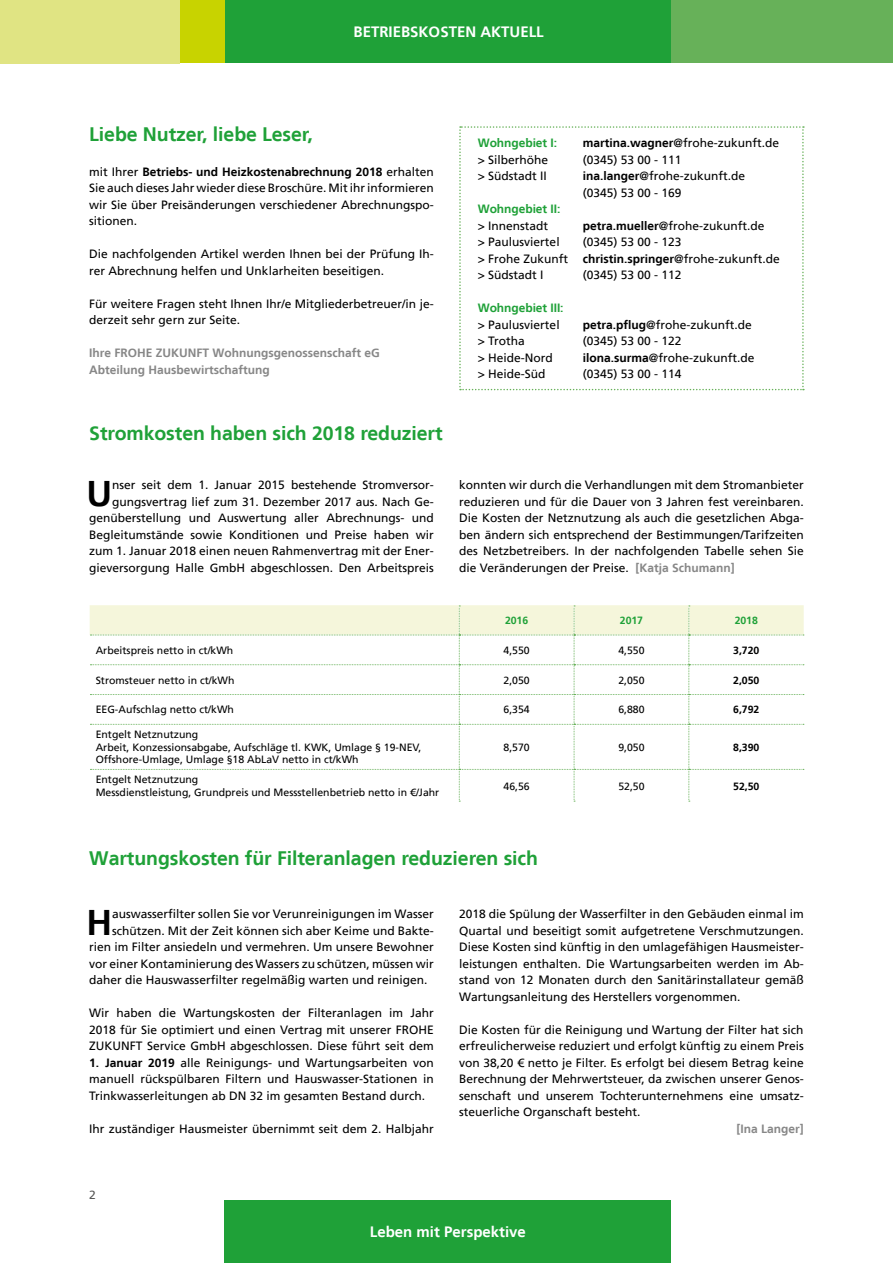
<style>
.page{position:relative;width:893px;height:1263px;background:#fff}
.page>*{position:absolute;margin:0;border:0;box-sizing:border-box;transform-origin:0 0}
.t1{font:700 35.7px "Frutiger LT";color:#000}
.t2{font:700 19.5px "Frutiger LT";letter-spacing:-.005em;color:#1fa138}
.t3{font:700 15px "Frutiger LT";color:#fff}
.t4{font:12px/16.5px "Frutiger LT";color:#000;text-align:justify}
.t5{font:700 12px/16.5px "Frutiger LT";color:#878787}
.t6{font:700 12px "Frutiger LT";letter-spacing:-.005em;color:#1fa138}
.t7{font:12px "Frutiger LT";color:#575756}
.t8{font:10.5px/12.6px "Frutiger LT";color:#000}
.t9{font:700 10.5px "Frutiger LT";color:#000}
.t10{font:700 10.5px "Frutiger LT";letter-spacing:-.005em;color:#1fa138}
.s1{font-weight:700}
.s2{font-weight:700;color:#878787}
</style>
<div class="page">
<div style="left:225px;top:0;width:446px;height:63px;background:#1fa138"></div>
<div style="left:0;top:0;width:180px;height:63px;background:#e0e483"></div>
<div style="left:180px;top:0;width:45px;height:63px;background:#c8d300"></div>
<div style="left:671px;top:0;width:222px;height:63px;background:#67b159"></div>
<div style="left:225px;top:1200px;width:446px;height:63px;background:#1fa138"></div>
<svg style="left:459px;top:126px;width:345px;height:264px"></svg>
<svg style="left:90px;top:605px;width:714px;height:197px"></svg>
<p class="t3" style="left:354px;top:23px;width:192px">BETRIEBSKOSTEN AKTUELL</p>
<h2 class="t2" style="left:89px;top:123px;width:225px">Liebe Nutzer, liebe Leser,</h2>
<p class="t4" style="left:89px;top:163px;width:346px">mit Ihrer <span class="s1">Betriebs- und Heizkostenabrechnung 2018</span> erhalten Sie auch dieses Jahr wieder diese Broschüre. Mit ihr informieren wir Sie über Preisänderungen verschiedener Abrechnungspo&shy;sitionen.</p>
<p class="t4" style="left:89px;top:246px;width:346px">Die nachfolgenden Artikel werden Ihnen bei der Prüfung Ih&shy;rer Abrechnung helfen und Unklarheiten beseitigen.</p>
<p class="t4" style="left:89px;top:295px;width:346px">Für weitere Fragen steht Ihnen Ihr/e Mitgliederbetreuer/in je&shy;derzeit sehr gern zur Seite.</p>
<p class="t5" style="left:89px;top:345px;width:292px">Ihre FROHE ZUKUNFT Wohnungsgenossenschaft eG<br>Abteilung Hausbewirtschaftung</p>
<p class="t6" style="left:478px;top:136px;width:81px">Wohngebiet I:</p>
<p class="t4" style="left:583px;top:135px;width:198px"><span class="s1">martina.wagner</span>@frohe-zukunft.de</p>
<p class="t4" style="left:478px;top:151px;width:72px">&gt; Silberhöhe</p>
<p class="t4" style="left:583px;top:151px;width:100px">(0345) 53 00 - 111</p>
<p class="t4" style="left:478px;top:168px;width:71px">&gt; Südstadt II</p>
<p class="t4" style="left:583px;top:168px;width:164px"><span class="s1">ina.langer</span>@frohe-zukunft.de (0345) 53 00 - 169</p>
<p class="t6" style="left:478px;top:202px;width:84px">Wohngebiet II:</p>
<p class="t4" style="left:478px;top:217px;width:72px">&gt; Innenstadt</p>
<p class="t4" style="left:583px;top:217px;width:183px"><span class="s1">petra.mueller</span>@frohe-zukunft.de</p>
<p class="t4" style="left:478px;top:234px;width:83px">&gt; Paulusviertel</p>
<p class="t4" style="left:478px;top:234px;width:303px;text-align:left;text-indent:105px">(0345) 53 00 - 123<br>&gt; Frohe Zukunft <span class="s1">christin.springer</span>@frohe-zukunft.de &gt; Südstadt I</p>
<p class="t4" style="left:583px;top:267px;width:100px">(0345) 53 00 - 112</p>
<p class="t6" style="left:478px;top:301px;width:87px">Wohngebiet III:</p>
<p class="t4" style="left:478px;top:316px;width:83px">&gt; Paulusviertel</p>
<p class="t4" style="left:583px;top:316px;width:170px"><span class="s1">petra.pflug</span>@frohe-zukunft.de</p>
<p class="t4" style="left:478px;top:333px;width:48px">&gt; Trotha</p>
<p class="t4" style="left:583px;top:333px;width:100px">(0345) 53 00 - 122</p>
<p class="t4" style="left:478px;top:349px;width:77px">&gt; Heide-Nord</p>
<p class="t4" style="left:583px;top:349px;width:173px"><span class="s1">ilona.surma</span>@frohe-zukunft.de</p>
<p class="t4" style="left:478px;top:366px;width:69px">&gt; Heide-Süd</p>
<p class="t4" style="left:583px;top:366px;width:100px">(0345) 53 00 - 114</p>
<h2 class="t2" style="left:89px;top:422px;width:355px">Stromkosten haben sich 2018 reduziert</h2>
<p class="t4" style="left:89px;top:477px;width:346px;text-align:right">nser seit dem 1. Januar 2015 bestehende Stromversor&shy;gungsvertrag lief zum 31. Dezember 2017 aus. Nach Ge&shy;genüberstellung und Auswertung aller Abrechnungs- und Begleitumstände sowie Konditionen und Preise haben wir zum 1. Januar 2018 einen neuen Rahmenvertrag mit der Ener&shy;gieversorgung Halle GmbH abgeschlossen. Den Arbeitspreis</p>
<h1 class="t1" style="left:87px;top:472px;width:27px">U</h1>
<p class="t4" style="left:459px;top:477px;width:346px">konnten wir durch die Verhandlungen mit dem Stromanbieter reduzieren und für die Dauer von 3 Jahren fest vereinbaren.<br>Die Kosten der Netznutzung als auch die gesetzlichen Abga&shy;ben ändern sich entsprechend der Bestimmungen/Tarifzeiten des Netzbetreibers. In der nachfolgenden Tabelle sehen Sie die Veränderungen der Preise. <span class="s2">[Katja Schumann]</span></p>
<p class="t10" style="left:505px;top:614px;width:25px">2016</p>
<p class="t10" style="left:620px;top:614px;width:25px">2017</p>
<p class="t10" style="left:735px;top:614px;width:25px">2018</p>
<p class="t8" style="left:96px;top:644px;width:139px">Arbeitspreis netto in ct/kWh</p>
<p class="t8" style="left:503px;top:644px;width:28px">4,550</p>
<p class="t8" style="left:618px;top:644px;width:28px">4,550</p>
<p class="t9" style="left:733px;top:644px;width:28px">3,720</p>
<p class="t8" style="left:96px;top:674px;width:140px">Stromsteuer netto in ct/kWh</p>
<p class="t8" style="left:503px;top:674px;width:28px">2,050</p>
<p class="t8" style="left:618px;top:674px;width:28px">2,050</p>
<p class="t9" style="left:733px;top:674px;width:28px">2,050</p>
<p class="t8" style="left:96px;top:703px;width:140px">EEG-Aufschlag netto ct/kWh</p>
<p class="t8" style="left:503px;top:703px;width:28px">6,354</p>
<p class="t8" style="left:618px;top:703px;width:28px">6,880</p>
<p class="t9" style="left:733px;top:703px;width:28px">6,792</p>
<p class="t8" style="left:96px;top:728px;width:327px">Entgelt Netznutzung<br>Arbeit, Konzessionsabgabe, Aufschläge tl. KWK, Umlage § 19-NEV,<br>Offshore-Umlage, Umlage §18 AbLaV netto in ct/kWh</p>
<p class="t8" style="left:503px;top:741px;width:28px">8,570</p>
<p class="t8" style="left:618px;top:741px;width:28px">9,050</p>
<p class="t9" style="left:733px;top:741px;width:28px">8,390</p>
<p class="t8" style="left:96px;top:773px;width:345px">Entgelt Netznutzung<br>Messdienstleistung, Grundpreis und Messstellenbetrieb netto in €/Jahr</p>
<p class="t8" style="left:503px;top:780px;width:28px">46,56</p>
<p class="t8" style="left:618px;top:780px;width:28px">52,50</p>
<p class="t9" style="left:733px;top:780px;width:28px">52,50</p>
<h2 class="t2" style="left:89px;top:847px;width:450px">Wartungskosten für Filteranlagen reduzieren sich</h2>
<h1 class="t1" style="left:86px;top:901px;width:27px">H</h1>
<p class="t4" style="left:112px;top:906px;width:323px">auswasserfilter sollen Sie vor Verunreinigungen im Wasser</p>
<p class="t4" style="left:112px;top:922px;width:323px">schützen. Mit der Zeit können sich aber Keime und Bakte-</p>
<p class="t4" style="left:89px;top:939px;width:346px">rien im Filter ansiedeln und vermehren. Um unsere Bewohner</p>
<p class="t4" style="left:89px;top:955px;width:346px">vor einer Kontaminierung des Wassers zu schützen, müssen wir</p>
<p class="t4" style="left:89px;top:972px;width:340px">daher die Hauswasserfilter regelmäßig warten und reinigen.</p>
<p class="t4" style="left:89px;top:1005px;width:346px">Wir haben die Wartungskosten der Filteranlagen im Jahr 2018 für Sie optimiert und einen Vertrag mit unserer FROHE ZUKUNFT Service GmbH abgeschlossen. Diese führt seit dem</p>
<p class="t4" style="left:89px;top:1054px;width:346px"><span class="s1">1. Januar 2019</span> alle Reinigungs- und Wartungsarbeiten von manuell rückspülbaren Filtern und Hauswasser-Stationen in Trinkwasserleitungen ab DN 32 im gesamten Bestand durch.</p>
<p class="t4" style="left:89px;top:1120px;width:346px">Ihr zuständiger Hausmeister übernimmt seit dem 2. Halbjahr</p>
<p class="t7" style="left:89px;top:1188px;width:8px">2</p>
<p class="t4" style="left:459px;top:906px;width:346px">2018 die Spülung der Wasserfilter in den Gebäuden einmal im Quartal und beseitigt somit aufgetretene Verschmutzungen.<br>Diese Kosten sind künftig in den umlagefähigen Hausmeister&shy;leistungen enthalten. Die Wartungsarbeiten werden im Ab&shy;stand von 12 Monaten durch den Sanitärinstallateur gemäß Wartungsanleitung des Herstellers vorgenommen.</p>
<p class="t4" style="left:459px;top:1021px;width:346px">Die Kosten für die Reinigung und Wartung der Filter hat sich erfreulicherweise reduziert und erfolgt künftig zu einem Preis von 38,20 € netto je Filter. Es erfolgt bei diesem Betrag keine Berechnung der Mehrwertsteuer, da zwischen unserer Genos&shy;senschaft und unserem Tochterunternehmens eine umsatz&shy;steuerliche Organschaft besteht.</p>
<p class="t5" style="left:736px;top:1120px;width:69px">[Ina Langer]</p>
<p class="t3" style="left:370px;top:1223px;width:157px">Leben mit Perspektive</p>
</div>
